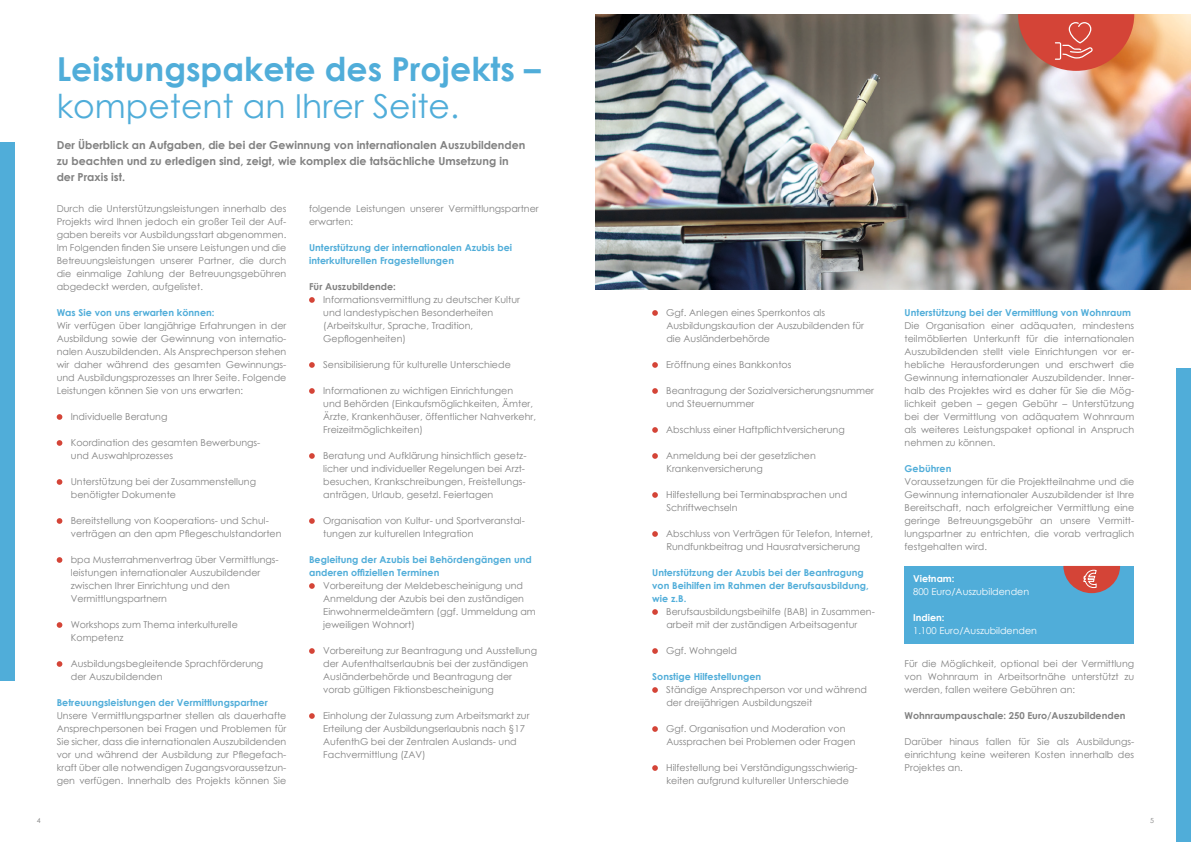
<style>
.page{position:relative;width:1191px;height:842px;background:#fff}
.page>*{position:absolute;margin:0;border:0;box-sizing:border-box;transform-origin:0 0}
.t1{font:700 33px/37px "Century Gothic";color:#50add9}
.t2{font:700 11px/16px "Century Gothic";color:#818181}
.t3{font:9.5px/13px "Century Gothic";color:#818181}
.t4{font:700 9.5px/13px "Century Gothic";letter-spacing:.005em;color:#50add9}
.t5{font:9.5px/13px "Century Gothic";color:#fff}
.t6{font:700 9.5px "Century Gothic";color:#818181}
.t7{font:7px "Century Gothic";color:#818181}
.s1{font-weight:400}
.s2{font-weight:700}
</style>
<div class="page">
<img style="left:595px;top:14px;width:596px;height:276px">
<svg style="left:57px;top:414px;width:5px;height:6px"></svg>
<svg style="left:57px;top:440px;width:5px;height:6px"></svg>
<svg style="left:57px;top:479px;width:5px;height:6px"></svg>
<svg style="left:57px;top:518px;width:5px;height:6px"></svg>
<svg style="left:57px;top:557px;width:5px;height:6px"></svg>
<svg style="left:57px;top:622px;width:5px;height:6px"></svg>
<svg style="left:57px;top:661px;width:5px;height:6px"></svg>
<svg style="left:309px;top:297px;width:6px;height:6px"></svg>
<svg style="left:309px;top:362px;width:6px;height:6px"></svg>
<svg style="left:309px;top:388px;width:6px;height:6px"></svg>
<svg style="left:309px;top:453px;width:6px;height:6px"></svg>
<svg style="left:309px;top:518px;width:6px;height:6px"></svg>
<svg style="left:309px;top:583px;width:6px;height:6px"></svg>
<svg style="left:309px;top:648px;width:6px;height:6px"></svg>
<svg style="left:309px;top:713px;width:6px;height:6px"></svg>
<svg style="left:652px;top:310px;width:6px;height:6px"></svg>
<svg style="left:652px;top:362px;width:6px;height:6px"></svg>
<svg style="left:652px;top:388px;width:6px;height:6px"></svg>
<svg style="left:652px;top:427px;width:6px;height:6px"></svg>
<svg style="left:652px;top:453px;width:6px;height:6px"></svg>
<svg style="left:652px;top:492px;width:6px;height:6px"></svg>
<svg style="left:652px;top:531px;width:6px;height:6px"></svg>
<svg style="left:652px;top:609px;width:6px;height:6px"></svg>
<svg style="left:652px;top:648px;width:6px;height:6px"></svg>
<svg style="left:652px;top:687px;width:6px;height:6px"></svg>
<svg style="left:652px;top:726px;width:6px;height:6px"></svg>
<svg style="left:652px;top:765px;width:6px;height:6px"></svg>
<div style="left:0;top:142px;width:14px;height:538px;background:#50add9"></div>
<svg style="left:1018px;top:14px;width:116px;height:57px;background:#ce5643"></svg>
<div style="left:904px;top:566px;width:230px;height:77px;background:#50add9"></div>
<div style="left:1176px;top:369px;width:15px;height:473px;background:#50add9"></div>
<svg style="left:1063px;top:566px;width:57px;height:27px"></svg>
<p class="t1" style="left:57px;top:49px;width:485px">Leistungspakete des Projekts – <span class="s1">kompetent an Ihrer Seite.</span></p>
<p class="t2" style="left:57px;top:136px;width:470px">Der Überblick an Aufgaben, die bei der Gewinnung von internationalen Auszubildenden zu beachten und zu erledigen sind, zeigt, wie komplex die tatsächliche Umsetzung in der Praxis ist.</p>
<p class="t3" style="left:57px;top:202px;width:231px;text-align:justify">Durch die Unterstützungsleistungen innerhalb des Projekts wird Ihnen jedoch ein großer Teil der Auf&shy;gaben bereits vor Ausbildungsstart abgenommen.<br>Im Folgenden finden Sie unsere Leistungen und die Betreuungsleistungen unserer Partner, die durch die einmalige Zahlung der Betreuungsgebühren abgedeckt werden, aufgelistet.</p>
<p class="t4" style="left:57px;top:305px;width:159px">Was Sie von uns erwarten können:</p>
<p class="t3" style="left:57px;top:319px;width:231px;text-align:justify">Wir verfügen über langjährige Erfahrungen in der Ausbildung sowie der Gewinnung von internatio&shy;nalen Auszubildenden. Als Ansprechperson stehen wir daher während des gesamten Gewinnungs&shy;und Ausbildungsprozesses an Ihrer Seite. Folgende Leistungen können Sie von uns erwarten:</p>
<p class="t3" style="left:71px;top:410px;width:98px">Individuelle Beratung</p>
<p class="t3" style="left:71px;top:436px;width:191px">Koordination des gesamten Bewerbungs&shy;und Auswahlprozesses</p>
<p class="t3" style="left:71px;top:475px;width:187px">Unterstützung bei der Zusammenstellung benötigter Dokumente</p>
<p class="t3" style="left:71px;top:514px;width:212px">Bereitstellung von Kooperations- und Schul&shy;verträgen an den apm Pflegeschulstandorten</p>
<p class="t3" style="left:71px;top:553px;width:210px">bpa Musterrahmenvertrag über Vermittlungs&shy;leistungen internationaler Auszubildender zwischen Ihrer Einrichtung und den Vermittlungspartnern</p>
<p class="t3" style="left:71px;top:618px;width:169px">Workshops zum Thema interkulturelle<br>Kompetenz</p>
<p class="t3" style="left:71px;top:657px;width:194px">Ausbildungsbegleitende Sprachförderung der Auszubildenden</p>
<p class="t4" style="left:57px;top:695px;width:213px">Betreuungsleistungen der Vermittlungspartner</p>
<p class="t3" style="left:57px;top:709px;width:231px;text-align:justify">Unsere Vermittlungspartner stellen als dauerhafte Ansprechpersonen bei Fragen und Problemen für Sie sicher, dass die internationalen Auszubildenden vor und während der Ausbildung zur Pflegefach&shy;kraft über alle notwendigen Zugangsvoraussetzun&shy;gen verfügen. Innerhalb des Projekts können Sie</p>
<p class="t3" style="left:309px;top:202px;width:231px">folgende Leistungen unserer Vermittlungspartner erwarten:</p>
<p class="t4" style="left:309px;top:240px;width:205px">Unterstützung der internationalen Azubis bei interkulturellen Fragestellungen</p>
<p class="t6" style="left:309px;top:279px;width:88px">Für Auszubildende:</p>
<p class="t3" style="left:323px;top:293px;width:198px">Informationsvermittlung zu deutscher Kultur und landestypischen Besonderheiten (Arbeitskultur, Sprache, Tradition, Gepflogenheiten)</p>
<p class="t3" style="left:323px;top:358px;width:189px">Sensibilisierung für kulturelle Unterschiede</p>
<p class="t3" style="left:323px;top:384px;width:214px">Informationen zu wichtigen Einrichtungen<br>und Behörden (Einkaufsmöglichkeiten, Ämter, Ärzte, Krankenhäuser, öffentlicher Nahverkehr, Freizeitmöglichkeiten)</p>
<p class="t3" style="left:323px;top:449px;width:205px">Beratung und Aufklärung hinsichtlich gesetz&shy;licher und individueller Regelungen bei Arzt&shy;besuchen, Krankschreibungen, Freistellungs&shy;anträgen, Urlaub, gesetzl. Feiertagen</p>
<p class="t3" style="left:323px;top:514px;width:203px">Organisation von Kultur- und Sportveranstal&shy;tungen zur kulturellen Integration</p>
<p class="t4" style="left:309px;top:552px;width:224px">Begleitung der Azubis bei Behördengängen und anderen offiziellen Terminen</p>
<p class="t3" style="left:323px;top:579px;width:214px">Vorbereitung der Meldebescheinigung und Anmeldung der Azubis bei den zuständigen Einwohnermeldeämtern (ggf. Ummeldung am jeweiligen Wohnort)</p>
<p class="t3" style="left:323px;top:644px;width:215px">Vorbereitung zur Beantragung und Ausstellung der Aufenthaltserlaubnis bei der zuständigen Ausländerbehörde und Beantragung der vorab gültigen Fiktionsbescheinigung</p>
<p class="t3" style="left:323px;top:709px;width:208px">Einholung der Zulassung zum Arbeitsmarkt zur Erteilung der Ausbildungserlaubnis nach §17<br>AufenthG bei der Zentralen Auslands- und Fachvermittlung (ZAV)</p>
<p class="t3" style="left:666px;top:306px;width:199px">Ggf. Anlegen eines Sperrkontos als<br>Ausbildungskaution der Auszubildenden für die Ausländerbehörde</p>
<p class="t3" style="left:666px;top:358px;width:127px">Eröffnung eines Bankkontos</p>
<p class="t3" style="left:666px;top:384px;width:209px">Beantragung der Sozialversicherungsnummer und Steuernummer</p>
<p class="t3" style="left:666px;top:423px;width:180px">Abschluss einer Haftpflichtversicherung</p>
<p class="t3" style="left:666px;top:449px;width:151px">Anmeldung bei der gesetzlichen<br>Krankenversicherung</p>
<p class="t3" style="left:666px;top:488px;width:182px">Hilfestellung bei Terminabsprachen und<br>Schriftwechseln</p>
<p class="t3" style="left:666px;top:527px;width:208px">Abschluss von Verträgen für Telefon, Internet,<br>Rundfunkbeitrag und Hausratversicherung</p>
<p class="t4" style="left:652px;top:565px;width:218px">Unterstützung der Azubis bei der Beantragung von Beihilfen im Rahmen der Berufsausbildung, wie z.B.</p>
<p class="t3" style="left:666px;top:605px;width:210px">Berufsausbildungsbeihilfe (BAB) in Zusammen&shy;arbeit mit der zuständigen Arbeitsagentur</p>
<p class="t3" style="left:666px;top:644px;width:72px">Ggf. Wohngeld</p>
<p class="t4" style="left:652px;top:669px;width:111px">Sonstige Hilfestellungen</p>
<p class="t3" style="left:666px;top:683px;width:202px">Ständige Ansprechperson vor und während der dreijährigen Ausbildungszeit</p>
<p class="t3" style="left:666px;top:722px;width:191px">Ggf. Organisation und Moderation von<br>Aussprachen bei Problemen oder Fragen</p>
<p class="t3" style="left:666px;top:761px;width:193px">Hilfestellung bei Verständigungsschwierig&shy;keiten aufgrund kultureller Unterschiede</p>
<p class="t4" style="left:904px;top:305px;width:228px">Unterstützung bei der Vermittlung von Wohnraum</p>
<p class="t3" style="left:904px;top:319px;width:231px;text-align:justify">Die Organisation einer adäquaten, mindestens teilmöblierten Unterkunft für die internationalen Auszubildenden stellt viele Einrichtungen vor er&shy;hebliche Herausforderungen und erschwert die Gewinnung internationaler Auszubildender. Inner&shy;halb des Projektes wird es daher für Sie die Mög&shy;lichkeit geben – gegen Gebühr – Unterstützung bei der Vermittlung von adäquatem Wohnraum als weiteres Leistungspaket optional in Anspruch nehmen zu können.</p>
<p class="t4" style="left:904px;top:461px;width:48px">Gebühren</p>
<p class="t3" style="left:904px;top:475px;width:231px;text-align:justify">Voraussetzungen für die Projektteilnahme und die Gewinnung internationaler Auszubildender ist Ihre Bereitschaft, nach erfolgreicher Vermittlung eine geringe Betreuungsgebühr an unsere Vermitt&shy;lungspartner zu entrichten, die vorab vertraglich festgehalten wird.</p>
<p class="t5" style="left:913px;top:571px;width:118px"><span class="s2">Vietnam:<br></span>800 Euro/Auszubildenden</p>
<p class="t5" style="left:913px;top:610px;width:125px"><span class="s2">Indien:<br></span>1.100 Euro/Auszubildenden</p>
<p class="t3" style="left:904px;top:657px;width:231px;text-align:justify">Für die Möglichkeit, optional bei der Vermittlung von Wohnraum in Arbeitsortnähe unterstützt zu werden, fallen weitere Gebühren an:</p>
<p class="t6" style="left:904px;top:708px;width:222px">Wohnraumpauschale: 250 Euro/Auszubildenden</p>
<p class="t3" style="left:904px;top:735px;width:231px;text-align:justify">Darüber hinaus fallen für Sie als Ausbildungs&shy;einrichtung keine weiteren Kosten innerhalb des Projektes an.</p>
<p class="t7" style="left:37px;top:815px;width:5px">4</p>
<p class="t7" style="left:1150px;top:815px;width:5px">5</p>
</div>
